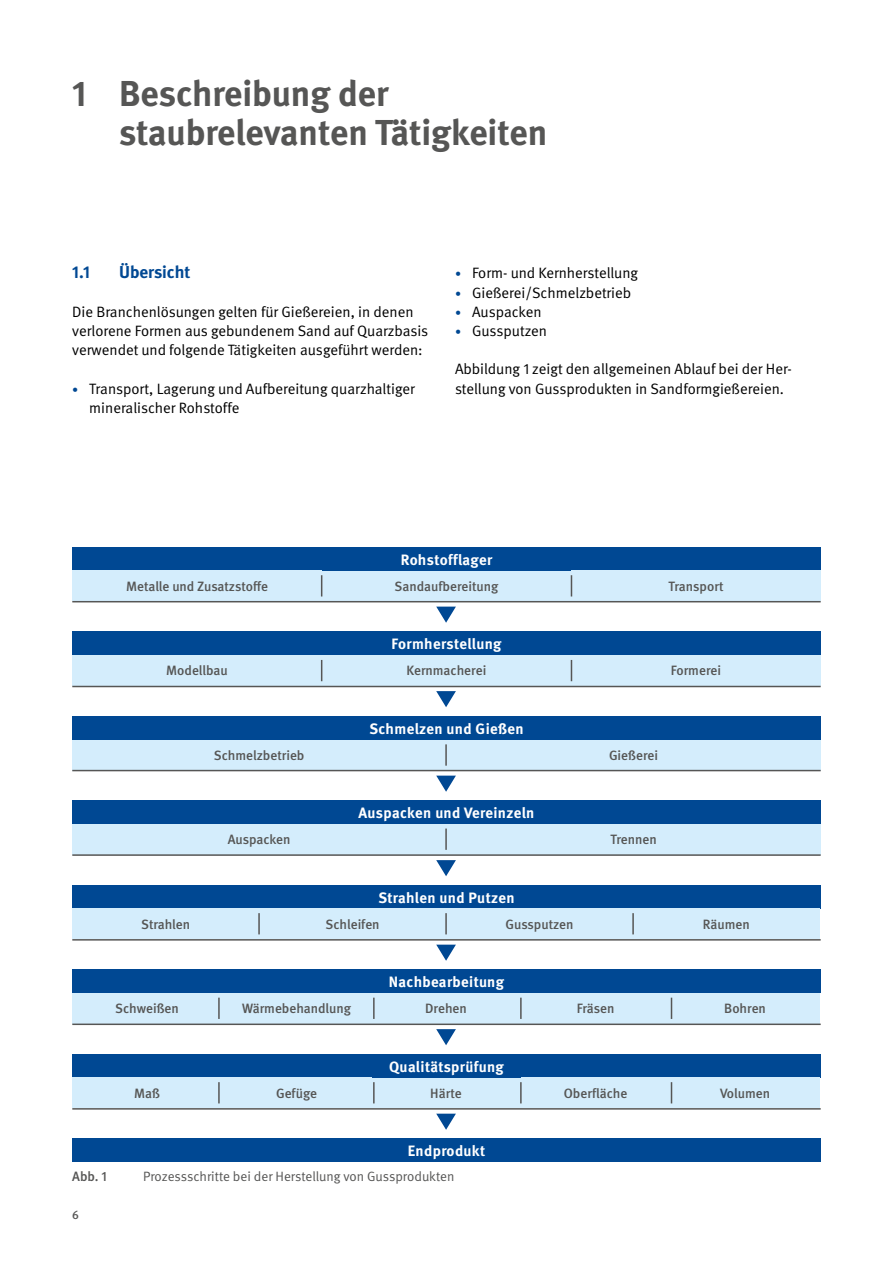
<style>
.page{position:relative;width:893px;height:1263px;background:#fff}
.page>*{position:absolute;margin:0;border:0;box-sizing:border-box;transform-origin:0 0}
.Überschriften_H1{font:700 36px/39px "DGUV Meta";color:#565655}
.Überschriften_H2{font:700 17.25px "DGUV Meta";color:#004893}
.Fließtext_FT_Abstand_nach{font:15px/19.2px "DGUV Meta";color:#000}
.t1{font:700 15px "DGUV Meta";letter-spacing:.025em;color:#fff}
.t2{font:500 13.5px "DGUV Meta";color:#565655}
.t3{font:13.5px "DGUV Meta";color:#565655}
.t4{font:500 12px "DGUV Meta";color:#565655}
.s1{font-size:12px;color:#004893}
</style>
<div class="page">
<div style="left:322px;top:571px;width:249px;height:30px;background:#d4edfc"></div>
<div style="left:322px;top:655px;width:249px;height:30px;background:#d4edfc"></div>
<div style="left:371px;top:1078px;width:150px;height:30px;background:#d4edfc"></div>
<div style="left:371px;top:993px;width:150px;height:30px;background:#d4edfc"></div>
<div style="left:72px;top:547px;width:749px;height:24px;background:#004893"></div>
<div style="left:72px;top:632px;width:749px;height:23px;background:#004893"></div>
<div style="left:72px;top:716px;width:749px;height:24px;background:#004893"></div>
<div style="left:72px;top:970px;width:749px;height:23px;background:#004893"></div>
<div style="left:72px;top:1054px;width:749px;height:24px;background:#004893"></div>
<div style="left:72px;top:1139px;width:749px;height:23px;background:#004893"></div>
<div style="left:72px;top:801px;width:749px;height:23px;background:#004893"></div>
<div style="left:72px;top:885px;width:749px;height:24px;background:#004893"></div>
<div style="left:72px;top:571px;width:250px;height:30px;background:#d4edfc"></div>
<div style="left:72px;top:655px;width:250px;height:30px;background:#d4edfc"></div>
<div style="left:72px;top:740px;width:374px;height:30px;background:#d4edfc"></div>
<div style="left:72px;top:993px;width:150px;height:30px;background:#d4edfc"></div>
<div style="left:72px;top:1078px;width:150px;height:30px;background:#d4edfc"></div>
<div style="left:222px;top:993px;width:149px;height:30px;background:#d4edfc"></div>
<div style="left:222px;top:1078px;width:149px;height:30px;background:#d4edfc"></div>
<div style="left:521px;top:993px;width:149px;height:30px;background:#d4edfc"></div>
<div style="left:521px;top:1078px;width:149px;height:30px;background:#d4edfc"></div>
<div style="left:670px;top:993px;width:150px;height:30px;background:#d4edfc"></div>
<div style="left:670px;top:1078px;width:150px;height:30px;background:#d4edfc"></div>
<div style="left:72px;top:824px;width:374px;height:30px;background:#d4edfc"></div>
<div style="left:259px;top:909px;width:187px;height:30px;background:#d4edfc"></div>
<div style="left:633px;top:909px;width:187px;height:30px;background:#d4edfc"></div>
<div style="left:72px;top:909px;width:187px;height:30px;background:#d4edfc"></div>
<div style="left:446px;top:909px;width:187px;height:30px;background:#d4edfc"></div>
<div style="left:571px;top:571px;width:250px;height:30px;background:#d4edfc"></div>
<div style="left:571px;top:655px;width:250px;height:30px;background:#d4edfc"></div>
<div style="left:446px;top:740px;width:375px;height:30px;background:#d4edfc"></div>
<div style="left:446px;top:824px;width:375px;height:30px;background:#d4edfc"></div>
<svg style="left:321px;top:575px;width:1px;height:21px"></svg>
<svg style="left:321px;top:660px;width:1px;height:21px"></svg>
<svg style="left:571px;top:575px;width:1px;height:21px"></svg>
<svg style="left:571px;top:660px;width:1px;height:21px"></svg>
<hr style="left:258px;top:913px;width:2px;height:21px;background:#565655">
<hr style="left:632px;top:913px;width:2px;height:21px;background:#565655">
<svg style="left:671px;top:998px;width:1px;height:21px"></svg>
<svg style="left:671px;top:1082px;width:1px;height:21px"></svg>
<hr style="left:373px;top:998px;width:2px;height:21px;background:#565655">
<hr style="left:373px;top:1082px;width:2px;height:21px;background:#565655">
<hr style="left:218px;top:998px;width:2px;height:21px;background:#565655">
<hr style="left:218px;top:1082px;width:2px;height:21px;background:#565655">
<hr style="left:520px;top:998px;width:2px;height:21px;background:#565655">
<hr style="left:520px;top:1082px;width:2px;height:21px;background:#565655">
<hr style="left:72px;top:601px;width:749px;height:1px;background:#565655">
<hr style="left:72px;top:686px;width:749px;height:1px;background:#565655">
<hr style="left:72px;top:770px;width:749px;height:1px;background:#565655">
<hr style="left:72px;top:854px;width:749px;height:2px;background:#565655">
<hr style="left:72px;top:939px;width:749px;height:1px;background:#565655">
<hr style="left:72px;top:1108px;width:749px;height:1px;background:#565655">
<hr style="left:72px;top:1023px;width:749px;height:2px;background:#565655">
<svg style="left:436px;top:607px;width:20px;height:16px"></svg>
<svg style="left:436px;top:691px;width:20px;height:16px"></svg>
<svg style="left:436px;top:776px;width:20px;height:16px"></svg>
<svg style="left:436px;top:860px;width:20px;height:16px"></svg>
<svg style="left:436px;top:945px;width:20px;height:16px"></svg>
<svg style="left:436px;top:1029px;width:20px;height:16px"></svg>
<svg style="left:436px;top:1114px;width:20px;height:16px"></svg>
<hr style="left:445px;top:744px;width:2px;height:22px;background:#565655">
<hr style="left:445px;top:828px;width:2px;height:22px;background:#565655">
<hr style="left:445px;top:913px;width:2px;height:21px;background:#565655">
<h1 class="Überschriften_H1" style="left:119px;top:75px;width:430px;text-indent:-47px">1 Beschreibung der staubrelevanten Tätigkeiten</h1>
<h2 class="Überschriften_H2" style="left:72px;top:262px;width:19px">1.1</h2>
<h2 class="Überschriften_H2" style="left:119px;top:262px;width:73px">Übersicht</h2>
<p class="Fließtext_FT_Abstand_nach" style="left:72px;top:302px;width:357px">Die Branchenlösungen gelten für Gießereien, in denen verlorene Formen aus gebundenem Sand auf Quarzbasis verwendet und folgende Tätigkeiten ausgeführt werden:</p>
<p class="Fließtext_FT_Abstand_nach" style="left:89px;top:379px;width:327px;text-indent:-17px"><span class="s1">•</span> Transport, Lagerung und Aufbereitung quarzhaltiger mineralischer Rohstoffe</p>
<p class="Fließtext_FT_Abstand_nach" style="left:455px;top:264px;width:185px"><span class="s1">•</span> Form- und Kernherstellung</p>
<p class="Fließtext_FT_Abstand_nach" style="left:455px;top:283px;width:178px"><span class="s1">•</span> Gießerei/Schmelzbetrieb</p>
<p class="Fließtext_FT_Abstand_nach" style="left:455px;top:302px;width:88px"><span class="s1">•</span> Auspacken</p>
<p class="Fließtext_FT_Abstand_nach" style="left:455px;top:322px;width:94px"><span class="s1">•</span> Gussputzen</p>
<p class="Fließtext_FT_Abstand_nach" style="left:455px;top:360px;width:337px">Abbildung 1 zeigt den allgemeinen Ablauf bei der Her&shy;stellung von Gussprodukten in Sandformgießereien.</p>
<p class="t1" style="left:401px;top:550px;width:93px">Rohstofflager</p>
<p class="t2" style="left:126px;top:578px;width:143px">Metalle und Zusatzstoffe</p>
<p class="t2" style="left:395px;top:578px;width:105px">Sandaufbereitung</p>
<p class="t2" style="left:668px;top:578px;width:57px">Transport</p>
<p class="t1" style="left:391px;top:635px;width:112px">Formherstellung</p>
<p class="t2" style="left:166px;top:663px;width:63px">Modellbau</p>
<p class="t2" style="left:407px;top:663px;width:81px">Kernmacherei</p>
<p class="t2" style="left:671px;top:663px;width:52px">Formerei</p>
<p class="t1" style="left:369px;top:720px;width:156px">Schmelzen und Gießen</p>
<p class="t2" style="left:214px;top:748px;width:92px">Schmelzbetrieb</p>
<p class="t2" style="left:609px;top:748px;width:51px">Gießerei</p>
<p class="t1" style="left:359px;top:804px;width:177px">Auspacken und Vereinzeln</p>
<p class="t2" style="left:228px;top:832px;width:64px">Auspacken</p>
<p class="t2" style="left:610px;top:832px;width:48px">Trennen</p>
<p class="t1" style="left:378px;top:888px;width:138px">Strahlen und Putzen</p>
<p class="t2" style="left:141px;top:916px;width:51px">Strahlen</p>
<p class="t2" style="left:326px;top:916px;width:56px">Schleifen</p>
<p class="t2" style="left:505px;top:916px;width:70px">Gussputzen</p>
<p class="t2" style="left:703px;top:916px;width:48px">Räumen</p>
<p class="t2" style="left:115px;top:1001px;width:65px">Schweißen</p>
<p class="t2" style="left:134px;top:1085px;width:27px">Maß</p>
<p class="t2" style="left:242px;top:1001px;width:110px">Wärmebehandlung</p>
<p class="t2" style="left:276px;top:1085px;width:42px">Gefüge</p>
<p class="t1" style="left:389px;top:973px;width:117px">Nachbearbeitung</p>
<p class="t2" style="left:425px;top:1001px;width:43px">Drehen</p>
<p class="t1" style="left:389px;top:1057px;width:116px">Qualitätsprüfung</p>
<p class="t2" style="left:430px;top:1085px;width:33px">Härte</p>
<p class="t1" style="left:408px;top:1142px;width:79px">Endprodukt</p>
<p class="t2" style="left:72px;top:1168px;width:36px">Abb. 1</p>
<p class="t3" style="left:143px;top:1168px;width:313px">Prozessschritte bei der Herstellung von Gussprodukten</p>
<p class="t4" style="left:72px;top:1208px;width:8px">6</p>
<p class="t2" style="left:577px;top:1001px;width:39px">Fräsen</p>
<p class="t2" style="left:564px;top:1085px;width:65px">Oberfläche</p>
<p class="t2" style="left:724px;top:1001px;width:43px">Bohren</p>
<p class="t2" style="left:720px;top:1085px;width:51px">Volumen</p>
</div>
